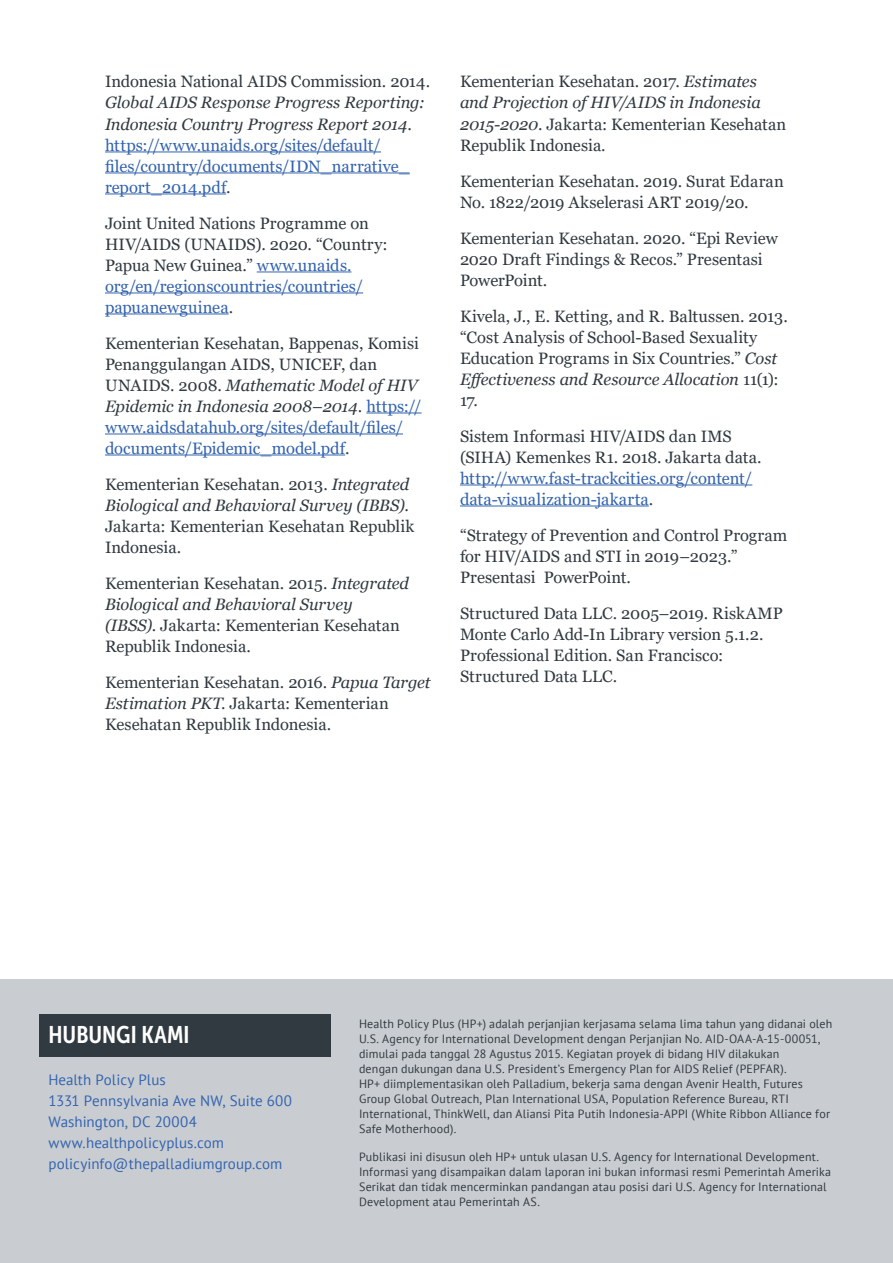
<style>
.page{position:relative;width:893px;height:1263px;background:#fff}
.page>*{position:absolute;margin:0;border:0;box-sizing:border-box;transform-origin:0 0}
.Contact_Us_Header{font:24px "Museo Sans Cond 700";color:#fff}
.References{font:16.5px/21px "Georgia";color:#313a40}
.References-2{font:16.5px/21px "Georgia";color:#3363af}
.Contact_Us_copy{font:15px/21px "PT Sans";letter-spacing:.005em;color:#3363af}
.Disclaimer{font:12px/15px "PT Sans";letter-spacing:.015em;color:#313a40}
.s1{color:#313a40}
.s2{font-style:italic;color:#313a40}
.s3{color:#3363af}
.s4{font-style:italic}
</style>
<div class="page">
<div style="left:0;top:979px;width:893px;height:284px;background:#c9cdd1"></div>
<div style="left:39px;top:1015px;width:292px;height:42px;background:#313a40"></div>
<hr style="left:105px;top:152px;width:276px;height:1px;background:#3363af">
<hr style="left:105px;top:173px;width:305px;height:1px;background:#3363af">
<hr style="left:105px;top:194px;width:121px;height:1px;background:#3363af">
<hr style="left:257px;top:272px;width:94px;height:1px;background:#3363af">
<hr style="left:105px;top:293px;width:258px;height:1px;background:#3363af">
<hr style="left:105px;top:314px;width:124px;height:1px;background:#3363af">
<hr style="left:366px;top:413px;width:56px;height:1px;background:#3363af">
<hr style="left:105px;top:434px;width:298px;height:1px;background:#3363af">
<hr style="left:105px;top:455px;width:240px;height:1px;background:#3363af">
<hr style="left:460px;top:485px;width:292px;height:1px;background:#3363af">
<hr style="left:460px;top:506px;width:189px;height:1px;background:#3363af">
<p class="References-2" style="left:105px;top:72px;width:327px"><span class="s1">Indonesia National AIDS Commission. 2014.<br></span><span class="s2">Global AIDS Response Progress Reporting:<br>Indonesia Country Progress Report 2014</span><span class="s1">. </span>https://www.unaids.org/sites/default/ files/country/documents/IDN_narrative_ report_2014.pdf<span class="s1">.</span></p>
<p class="References" style="left:105px;top:213px;width:284px">Joint United Nations Programme on<br>HIV/AIDS (UNAIDS). 2020. “Country:<br>Papua New Guinea.” <span class="s3">www.unaids. org/en/regionscountries/countries/ papuanewguinea</span>.</p>
<p class="References" style="left:105px;top:333px;width:318px">Kementerian Kesehatan, Bappenas, Komisi Penanggulangan AIDS, UNICEF, dan UNAIDS. 2008. <span class="s4">Mathematic Model of HIV Epidemic in Indonesia 2008–2014</span>. <span class="s3">https:// www.aidsdatahub.org/sites/default/files/ documents/Epidemic_model.pdf</span>.</p>
<p class="References" style="left:105px;top:474px;width:311px">Kementerian Kesehatan. 2013. <span class="s4">Integrated Biological and Behavioral Survey (IBBS)</span>.<br>Jakarta: Kementerian Kesehatan Republik Indonesia.</p>
<p class="References" style="left:105px;top:573px;width:306px">Kementerian Kesehatan. 2015. <span class="s4">Integrated Biological and Behavioral Survey<br>(IBSS)</span>. Jakarta: Kementerian Kesehatan Republik Indonesia.</p>
<p class="References" style="left:105px;top:672px;width:327px">Kementerian Kesehatan. 2016. <span class="s4">Papua Target<br>Estimation PKT</span>. Jakarta: Kementerian<br>Kesehatan Republik Indonesia.</p>
<p class="References" style="left:460px;top:72px;width:328px">Kementerian Kesehatan. 2017. <span class="s4">Estimates and Projection of HIV/AIDS in Indonesia 2015-2020</span>. Jakarta: Kementerian Kesehatan Republik Indonesia.</p>
<p class="References" style="left:460px;top:171px;width:325px">Kementerian Kesehatan. 2019. Surat Edaran<br>No. 1822/2019 Akselerasi ART 2019/20.</p>
<p class="References" style="left:460px;top:228px;width:319px">Kementerian Kesehatan. 2020. “Epi Review<br>2020 Draft Findings &amp; Recos.” Presentasi<br>PowerPoint.</p>
<p class="References" style="left:460px;top:306px;width:329px">Kivela, J., E. Ketting, and R. Baltussen. 2013. “Cost Analysis of School-Based Sexuality Education Programs in Six Countries.” <span class="s4">Cost Effectiveness and Resource Allocation</span> 11(1):<br>17.</p>
<p class="References-2" style="left:460px;top:426px;width:303px"><span class="s1">Sistem Informasi HIV/AIDS dan IMS (SIHA) Kemenkes R1. 2018. Jakarta data. </span>http://www.fast-trackcities.org/content/ data-visualization-jakarta<span class="s1">.</span></p>
<p class="References" style="left:460px;top:525px;width:329px">“Strategy of Prevention and Control Program for HIV/AIDS and STI in 2019–2023.”<br>Presentasi PowerPoint.</p>
<p class="References" style="left:460px;top:603px;width:324px">Structured Data LLC. 2005–2019. RiskAMP Monte Carlo Add-In Library version 5.1.2.<br>Professional Edition. San Francisco:<br>Structured Data LLC.</p>
<p class="Contact_Us_Header" style="left:48px;top:1022px;width:143px">HUBUNGI KAMI</p>
<p class="Contact_Us_copy" style="left:48px;top:1068px;width:245px">Health Policy Plus<br>1331 Pennsylvania Ave NW, Suite 600<br>Washington, DC 20004 www.healthpolicyplus.com policyinfo@thepalladiumgroup.com</p>
<p class="Disclaimer" style="left:359px;top:1016px;width:475px">Health Policy Plus (HP+) adalah perjanjian kerjasama selama lima tahun yang didanai oleh U.S. Agency for International Development dengan Perjanjian No. AID-OAA-A-15-00051, dimulai pada tanggal 28 Agustus 2015. Kegiatan proyek di bidang HIV dilakukan<br>dengan dukungan dana U.S. President’s Emergency Plan for AIDS Relief (PEPFAR).<br>HP+ diimplementasikan oleh Palladium, bekerja sama dengan Avenir Health, Futures Group Global Outreach, Plan International USA, Population Reference Bureau, RTI International, ThinkWell, dan Aliansi Pita Putih Indonesia-APPI (White Ribbon Alliance for Safe Motherhood).</p>
<p class="Disclaimer" style="left:359px;top:1149px;width:474px">Publikasi ini disusun oleh HP+ untuk ulasan U.S. Agency for International Development.<br>Informasi yang disampaikan dalam laporan ini bukan informasi resmi Pemerintah Amerika Serikat dan tidak mencerminkan pandangan atau posisi dari U.S. Agency for International Development atau Pemerintah AS.</p>
</div>
